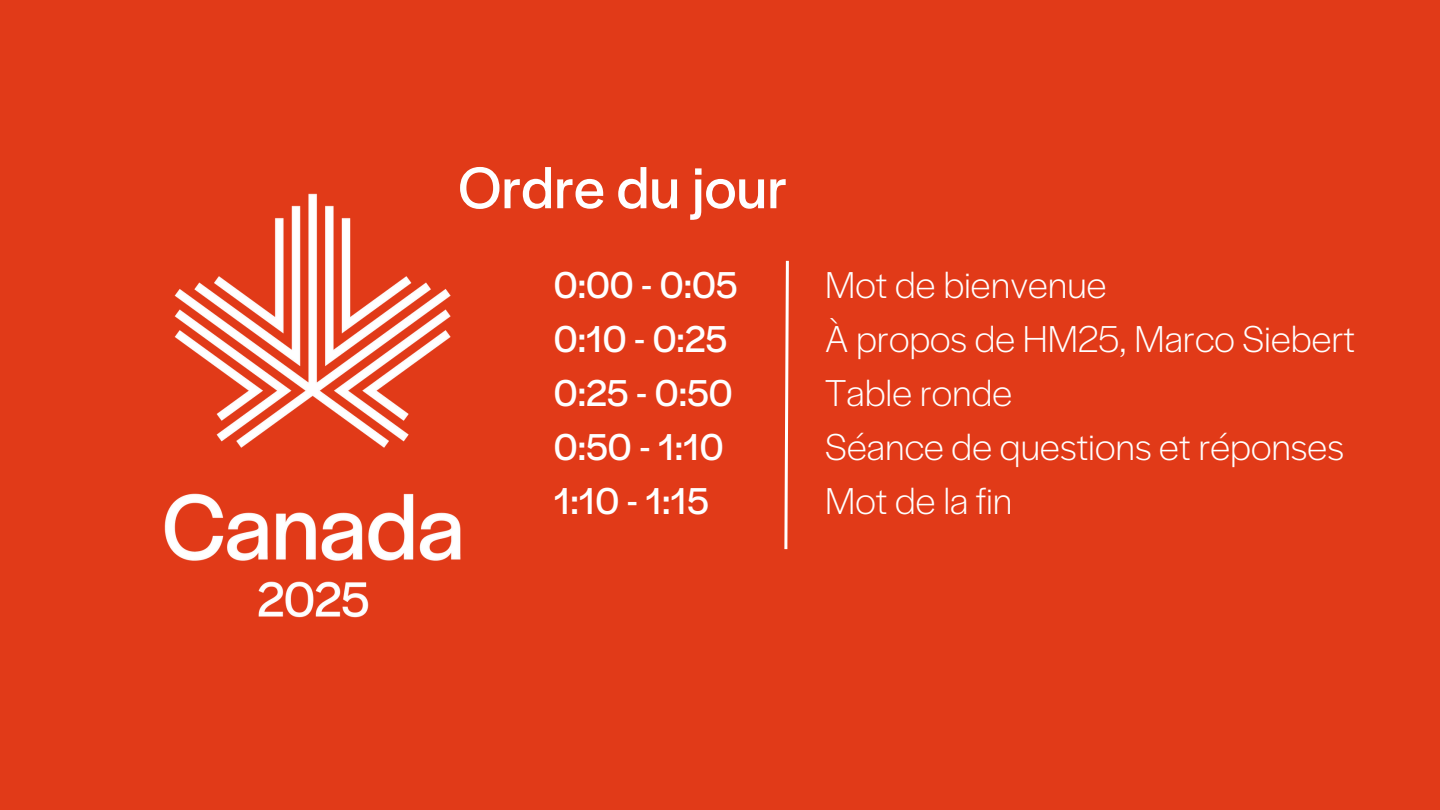
<style>
.page{position:relative;width:1440px;height:810px;background:#e13a18}
.page>*{position:absolute;margin:0;border:0;box-sizing:border-box;transform-origin:0 0}
.t1{font:61.1px "Halyard Display";color:#fff}
.t2{font:300 39px "Halyard Display";color:#fff}
.t3{font:39px "Halyard Display";color:#fff}
</style>
<div class="page">
<img style="left:164px;top:193px;width:297px;height:425px">
<svg style="left:784px;top:260px;width:5px;height:290px"></svg>
<h1 class="t1" style="left:458px;top:144px;width:330px">Ordre du jour</h1>
<p class="t3" style="left:554px;top:257px;width:185px">0:00 - 0:05</p>
<p class="t3" style="left:554px;top:311px;width:175px">0:10 - 0:25</p>
<p class="t3" style="left:554px;top:365px;width:180px">0:25 - 0:50</p>
<p class="t3" style="left:554px;top:419px;width:171px">0:50 - 1:10</p>
<p class="t3" style="left:554px;top:473px;width:157px">1:10 - 1:15</p>
<p class="t2" style="left:825px;top:257px;width:283px">Mot de bienvenue</p>
<p class="t2" style="left:825px;top:311px;width:531px">À propos de HM25, Marco Siebert</p>
<p class="t2" style="left:825px;top:365px;width:189px">Table ronde</p>
<p class="t2" style="left:825px;top:419px;width:520px">Séance de questions et réponses</p>
<p class="t2" style="left:825px;top:473px;width:189px">Mot de la fin</p>
</div>
